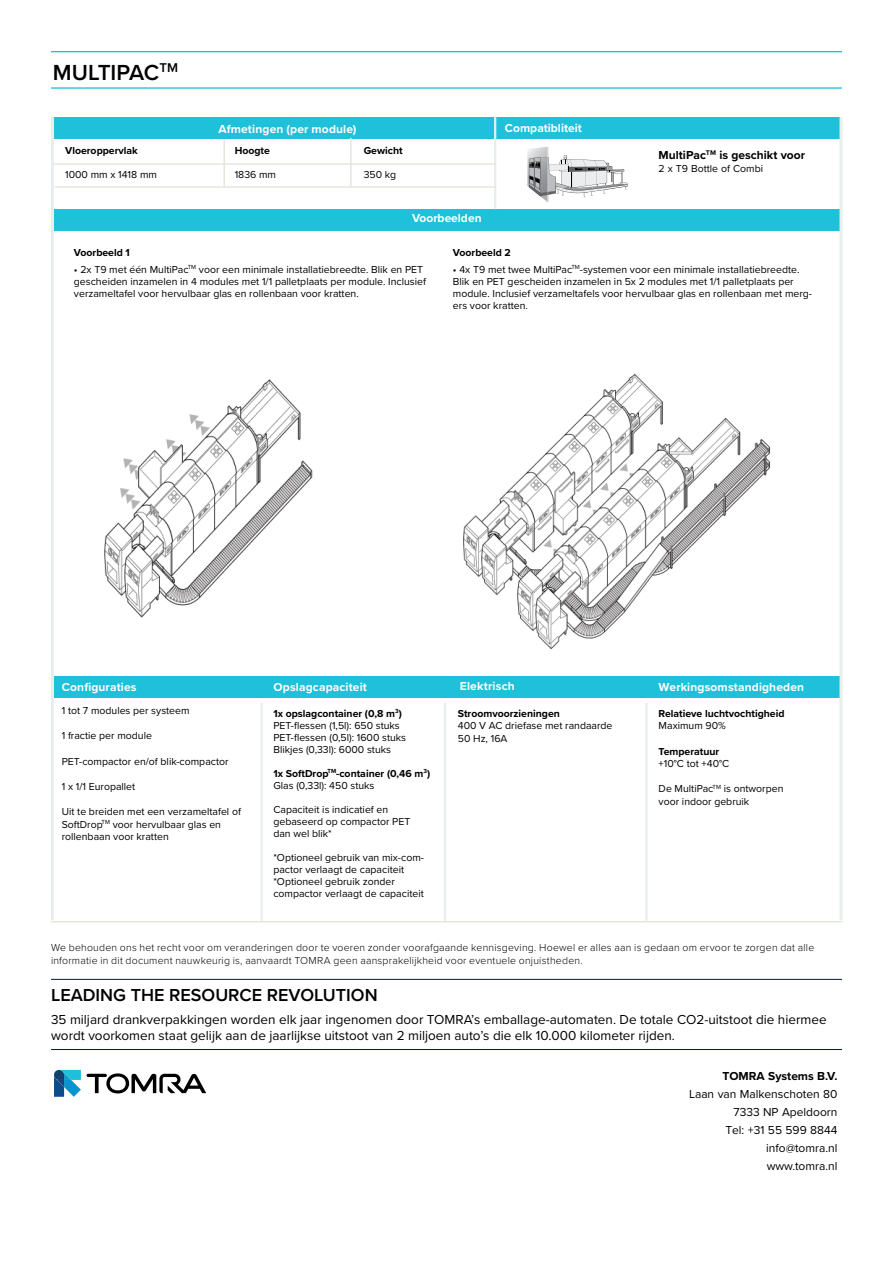
<style>
.page{position:relative;width:893px;height:1263px;background:#fff}
.page>*{position:absolute;margin:0;border:0;box-sizing:border-box;transform-origin:0 0}
.t1{font:600 22.65px "Proxima Nova";letter-spacing:-.01em;color:#000}
.t2{font:600 18px "Proxima Nova";color:#000}
.t3{font:13.5px/16.2px "Proxima Nova";color:#000}
.t4{font:700 12px "Proxima Nova";letter-spacing:.01em;color:#fff}
.t5{font:12px/18px "Proxima Nova";color:#000;text-align:right}
.t6{font:700 12px "Proxima Nova";color:#000}
.t7{font:10.5px/12px "Proxima Nova";color:#000}
.t8{font:300 10.5px/12.6px "Proxima Nova";letter-spacing:.02em;color:#000}
.t9{font:700 10.5px/12px "Proxima Nova";color:#000}
.s1{font-weight:700}
.s2{font-weight:400}
</style>
<div class="page">
<hr style="left:51px;top:87px;width:791px;height:2px;background:#1ec0da">
<hr style="left:51px;top:51px;width:791px;height:1px;background:#1ec0da">
<div style="left:51px;top:676px;width:791px;height:21px;background:#1ec0da"></div>
<div style="left:51px;top:209px;width:791px;height:21px;background:#1ec0da"></div>
<div style="left:51px;top:117px;width:791px;height:21px;background:#1ec0da"></div>
<hr style="left:261px;top:703px;width:2px;height:218px;background:#e7eeed">
<hr style="left:645px;top:703px;width:3px;height:218px;background:#e7eeed">
<hr style="left:444px;top:703px;width:2px;height:218px;background:#e7eeed">
<hr style="left:51px;top:117px;width:3px;height:803px;background:#e7eeed">
<hr style="left:494px;top:117px;width:2px;height:92px;background:#e7eeed">
<hr style="left:839px;top:117px;width:3px;height:803px;background:#e7eeed">
<hr style="left:51px;top:1049px;width:791px;height:1px;background:#001a38">
<hr style="left:51px;top:979px;width:791px;height:1px;background:#001a38">
<svg style="left:54px;top:1070px;width:152px;height:27px"></svg>
<hr style="left:51px;top:921px;width:791px;height:1px;background:#e7e6dd">
<hr style="left:224px;top:139px;width:1px;height:49px;background:#e7e6dd">
<hr style="left:350px;top:138px;width:2px;height:49px;background:#e7e6dd">
<hr style="left:54px;top:163px;width:441px;height:2px;background:#e7e6dd">
<hr style="left:55px;top:186px;width:441px;height:2px;background:#e7e6dd">
<img style="left:527px;top:147px;width:21px;height:40px">
<svg style="left:529px;top:155px;width:98px;height:47px"></svg>
<img style="left:104px;top:379px;width:209px;height:239px">
<img style="left:463px;top:374px;width:307px;height:276px">
<h1 class="t1" style="left:53px;top:62px;width:127px">MULTIPAC<sup>TM</sup></h1>
<p class="t4" style="left:218px;top:124px;width:140px">Afmetingen (per module)</p>
<p class="t4" style="left:505px;top:123px;width:78px">Compatibliteit</p>
<p class="t9" style="left:65px;top:145px;width:74px">Vloeroppervlak</p>
<p class="t9" style="left:235px;top:145px;width:37px">Hoogte</p>
<p class="t9" style="left:364px;top:145px;width:40px">Gewicht</p>
<p class="t7" style="left:65px;top:169px;width:93px">1000 mm x 1418 mm</p>
<p class="t7" style="left:235px;top:169px;width:43px">1836 mm</p>
<p class="t7" style="left:364px;top:169px;width:34px">350 kg</p>
<p class="t4" style="left:412px;top:213px;width:71px">Voorbeelden</p>
<p class="t6" style="left:659px;top:150px;width:148px">MultiPac<sup>TM</sup> is geschikt voor</p>
<p class="t7" style="left:659px;top:163px;width:106px">2 x T9 Bottle of Combi</p>
<p class="t9" style="left:74px;top:247px;width:57px">Voorbeeld 1</p>
<p class="t7" style="left:74px;top:264px;width:353px">• 2x T9 met één MultiPac<sup>TM</sup> voor een minimale installatiebreedte. Blik en PET gescheiden inzamelen in 4 modules met 1/1 palletplaats per module. Inclusief verzameltafel voor hervulbaar glas en rollenbaan voor kratten.</p>
<p class="t9" style="left:453px;top:247px;width:59px">Voorbeeld 2</p>
<p class="t7" style="left:453px;top:264px;width:361px">• 4x T9 met twee MultiPac<sup>TM</sup>-systemen voor een minimale installatiebreedte.<br>Blik en PET gescheiden inzamelen in 5x 2 modules met 1/1 palletplaats per module. Inclusief verzameltafels voor hervulbaar glas en rollenbaan met merg&shy;ers voor kratten.</p>
<p class="t4" style="left:62px;top:682px;width:76px">Configuraties</p>
<p class="t4" style="left:273px;top:681px;width:95px">Opslagcapaciteit</p>
<p class="t4" style="left:460px;top:681px;width:56px">Elektrisch</p>
<p class="t4" style="left:659px;top:681px;width:147px">Werkingsomstandigheden</p>
<p class="t7" style="left:62px;top:705px;width:129px">1 tot 7 modules per systeem</p>
<p class="t7" style="left:62px;top:730px;width:92px">1 fractie per module</p>
<p class="t7" style="left:62px;top:756px;width:168px">PET-compactor en/of blik-compactor</p>
<p class="t7" style="left:62px;top:781px;width:75px">1 x 1/1 Europallet</p>
<p class="t7" style="left:62px;top:806px;width:181px;line-height:12.6px">Uit te breiden met een verzameltafel of<br>SoftDrop<sup>TM</sup> voor hervulbaar glas en rollenbaan voor kratten</p>
<p class="t7" style="left:273px;top:708px;width:134px"><span class="s1">1x opslagcontainer (0,8 m</span><sup>3</sup><span class="s1">)<br></span>PET-flessen (1,5l): 650 stuks<br>PET-flessen (0,5l): 1600 stuks<br>Blikjes (0,33l): 6000 stuks</p>
<p class="t9" style="left:273px;top:768px;width:158px">1x SoftDrop<sup>TM</sup>-container (0,46 m<sup>3</sup>)<br><span class="s2">Glas (0,33l): 450 stuks</span></p>
<p class="t7" style="left:273px;top:804px;width:139px">Capaciteit is indicatief en gebaseerd op compactor PET dan wel blik*</p>
<p class="t7" style="left:273px;top:852px;width:152px">*Optioneel gebruik van mix-com&shy;pactor verlaagt de capaciteit *Optioneel gebruik zonder compactor verlaagt de capaciteit</p>
<p class="t9" style="left:458px;top:708px;width:104px">Stroomvoorzieningen</p>
<p class="t7" style="left:458px;top:720px;width:156px;line-height:12.6px">400 V AC driefase met randaarde<br>50 Hz, 16A</p>
<p class="t9" style="left:659px;top:708px;width:127px">Relatieve luchtvochtigheid</p>
<p class="t7" style="left:659px;top:720px;width:69px">Maximum 90%</p>
<p class="t9" style="left:659px;top:746px;width:62px">Temperatuur</p>
<p class="t7" style="left:659px;top:758px;width:72px">+10°C tot +40°C</p>
<p class="t7" style="left:659px;top:783px;width:126px;line-height:12.6px">De MultiPac<sup>TM</sup> is ontworpen voor indoor gebruik</p>
<p class="t8" style="left:51px;top:942px;width:765px">We behouden ons het recht voor om veranderingen door te voeren zonder voorafgaande kennisgeving. Hoewel er alles aan is gedaan om ervoor te zorgen dat alle informatie in dit document nauwkeurig is, aanvaardt TOMRA geen aansprakelijkheid voor eventuele onjuistheden.</p>
<h2 class="t2" style="left:51px;top:987px;width:328px">LEADING THE RESOURCE REVOLUTION</h2>
<p class="t3" style="left:51px;top:1012px;width:777px">35 miljard drankverpakkingen worden elk jaar ingenomen door TOMRA’s emballage-automaten. De totale CO2-uitstoot die hiermee wordt voorkomen staat gelijk aan de jaarlijkse uitstoot van 2 miljoen auto’s die elk 10.000 kilometer rijden.</p>
<p class="t6" style="left:722px;top:1071px;width:117px">TOMRA Systems B.V.</p>
<p class="t5" style="left:689px;top:1085px;width:150px">Laan van Malkenschoten 80<br>7333 NP Apeldoorn<br>Tel: +31 55 599 8844 info@tomra.nl<br>www.tomra.nl</p>
</div>
